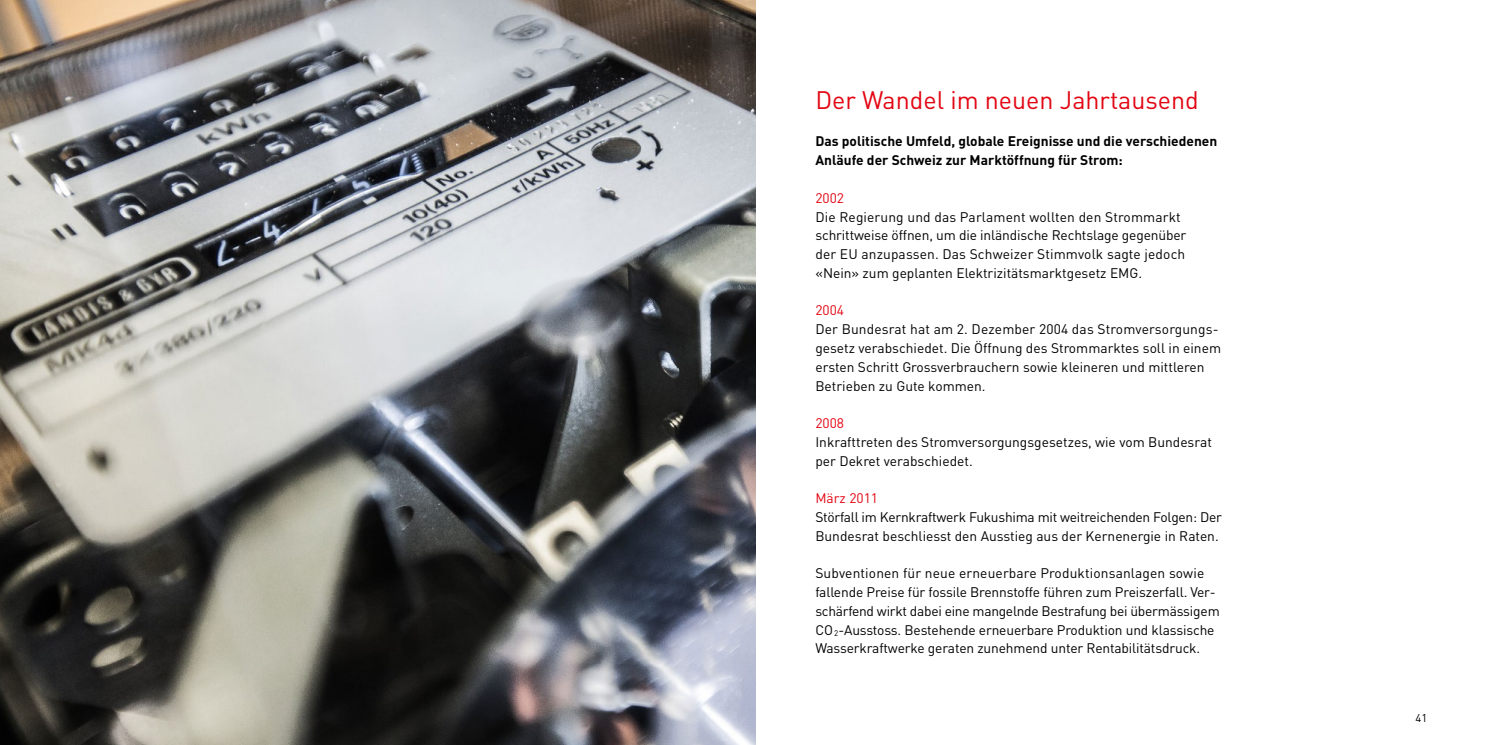
<style>
.page{position:relative;width:1489px;height:745px;background:#fff}
.page>*{position:absolute;margin:0;border:0;box-sizing:border-box;transform-origin:0 0}
.t1{font:25px "DIN Pro";color:#e30613}
.t2{font:13.75px/18.8px "DIN Pro";color:#000}
.t3{font:13.75px/18.8px "DIN Pro";letter-spacing:-.02em;color:#000}
.t4{font:700 13.75px/18.8px "DIN Pro";color:#000}
.t5{font:13.75px "DIN Pro";color:#e30613}
.t6{font:11.25px "DIN Pro";color:#000}
</style>
<div class="page">
<img style="left:0;top:0;width:755px;height:744px">
<h1 class="t1" style="left:815px;top:83px;width:385px">Der Wandel im neuen Jahrtausend</h1>
<p class="t4" style="left:815px;top:131px;width:403px">Das politische Umfeld, globale Ereignisse und die verschiedenen<br>Anläufe der Schweiz zur Marktöffnung für Strom:</p>
<p class="t5" style="left:815px;top:188px;width:30px">2002</p>
<p class="t2" style="left:815px;top:206px;width:372px">Die Regierung und das Parlament wollten den Strommarkt schrittweise öffnen, um die inländische Rechtslage gegenüber der EU anzupassen. Das Schweizer Stimmvolk sagte jedoch «Nein» zum geplanten Elektrizitätsmarktgesetz EMG.</p>
<p class="t5" style="left:815px;top:301px;width:30px">2004</p>
<p class="t2" style="left:815px;top:319px;width:407px">Der Bundesrat hat am 2. Dezember 2004 das Stromversorgungs&shy;gesetz verabschiedet. Die Öffnung des Strommarktes soll in einem ersten Schritt Grossverbrauchern sowie kleineren und mittleren Betrieben zu Gute kommen.</p>
<p class="t5" style="left:815px;top:413px;width:30px">2008</p>
<p class="t2" style="left:815px;top:431px;width:398px">Inkrafttreten des Stromversorgungsgesetzes, wie vom Bundesrat per Dekret verabschiedet.</p>
<p class="t5" style="left:815px;top:488px;width:64px">März 2011</p>
<p class="t3" style="left:815px;top:506px;width:408px">Störfall im Kernkraftwerk Fukushima mit weitreichenden Folgen: Der<br>Bundesrat beschliesst den Ausstieg aus der Kernenergie in Raten.</p>
<p class="t2" style="left:815px;top:563px;width:406px">Subventionen für neue erneuerbare Produktionsanlagen sowie fallende Preise für fossile Brennstoffe führen zum Preiszerfall. Ver&shy;schärfend wirkt dabei eine mangelnde Bestrafung bei übermässigem CO<sub>2</sub>-Ausstoss. Bestehende erneuerbare Produktion und klassische Wasserkraftwerke geraten zunehmend unter Rentabilitätsdruck.</p>
<p class="t6" style="left:1415px;top:710px;width:13px">41</p>
</div>
